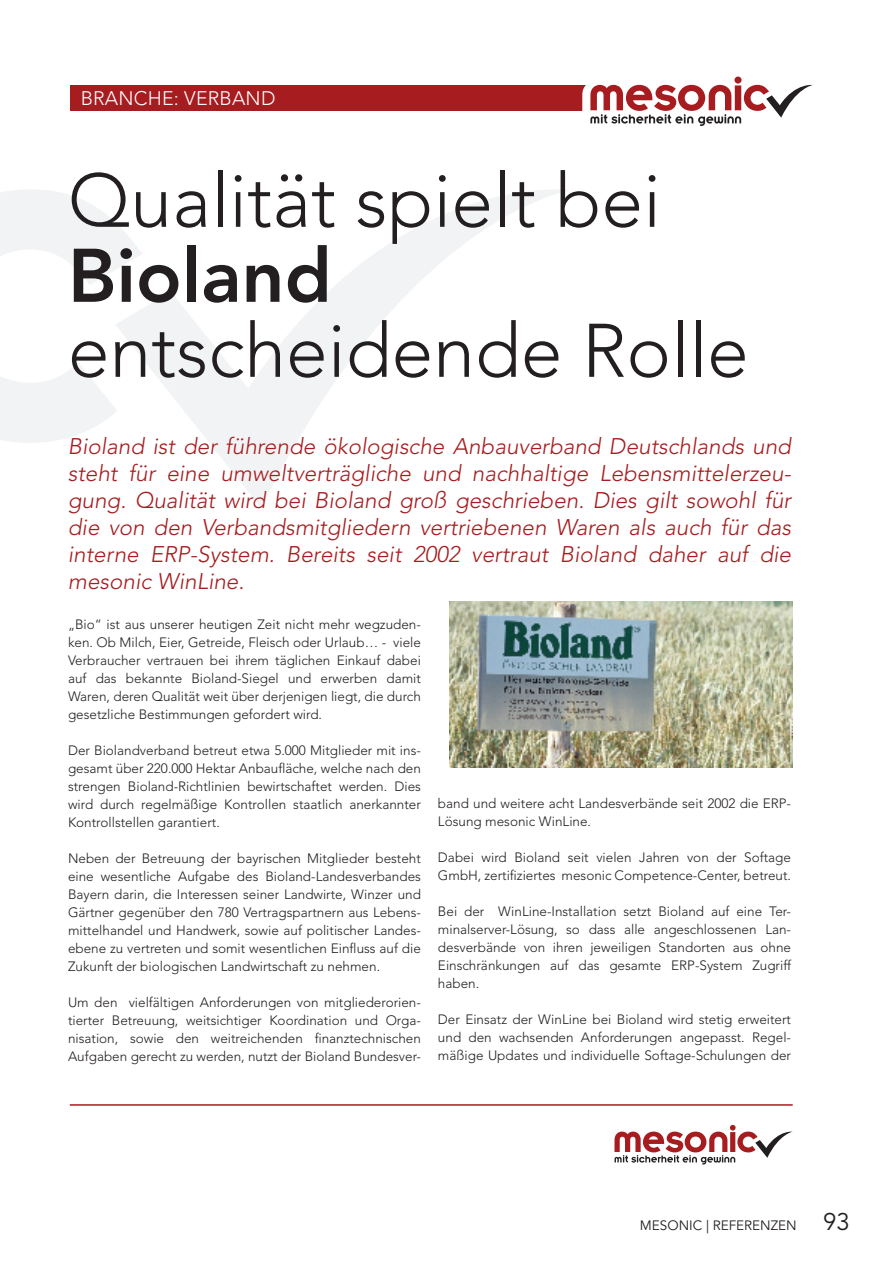
<style>
.page{position:relative;width:893px;height:1263px;background:#fff}
.page>*{position:absolute;margin:0;border:0;box-sizing:border-box;transform-origin:0 0}
.t1{font:300 75px/75px "Avenir LT Pro";color:#231f20}
.t2{font:italic 300 22.5px/27px "Avenir LT Pro";color:#a61c1f;text-align:justify}
.t3{font:300 19.5px "Avenir LT Pro";letter-spacing:.01em;color:#fff}
.t4{font:300 13.5px/18px "Avenir LT Pro";color:#231f20;text-align:justify}
.t5{font:13.5px "Avenir LT Pro";color:#231f20}
.s1{font-weight:800}
.s2{font-size:24px}
</style>
<div class="page">
<div style="left:70px;top:85px;width:517px;height:25px;background:#a61c1f"></div>
<svg style="left:582px;top:77px;width:231px;height:49px"></svg>
<svg style="left:143px;top:190px;width:425px;height:317px"></svg>
<svg style="left:0;top:190px;width:143px;height:253px"></svg>
<hr style="left:70px;top:1104px;width:723px;height:2px;background:#a61c1f">
<svg style="left:614px;top:1125px;width:179px;height:39px"></svg>
<img style="left:449px;top:602px;width:344px;height:165px">
<p class="t3" style="left:81px;top:87px;width:196px">BRANCHE: VERBAND</p>
<p class="t1" style="left:68px;top:164px;width:682px">Qualität spielt bei<br><span class="s1">Bioland </span>entscheidende Rolle</p>
<p class="t2" style="left:68px;top:433px;width:725px">Bioland ist der führende ökologische Anbauverband Deutschlands und steht für eine umweltverträgliche und nachhaltige Lebensmittelerzeu&shy;gung. Qualität wird bei Bioland groß geschrieben. Dies gilt sowohl für die von den Verbandsmitgliedern vertriebenen Waren als auch für das interne ERP-System. Bereits seit 2002 vertraut Bioland daher auf die mesonic WinLine.</p>
<p class="t4" style="left:68px;top:615px;width:354px">„Bio“ ist aus unserer heutigen Zeit nicht mehr wegzuden&shy;ken. Ob Milch, Eier, Getreide, Fleisch oder Urlaub… - viele Verbraucher vertrauen bei ihrem täglichen Einkauf dabei auf das bekannte Bioland-Siegel und erwerben damit Waren, deren Qualität weit über derjenigen liegt, die durch gesetzliche Bestimmungen gefordert wird.</p>
<p class="t4" style="left:68px;top:741px;width:354px">Der Biolandverband betreut etwa 5.000 Mitglieder mit ins&shy;gesamt über 220.000 Hektar Anbaufläche, welche nach den strengen Bioland-Richtlinien bewirtschaftet werden. Dies wird durch regelmäßige Kontrollen staatlich anerkannter Kontrollstellen garantiert.</p>
<p class="t4" style="left:68px;top:849px;width:354px">Neben der Betreuung der bayrischen Mitglieder besteht eine wesentliche Aufgabe des Bioland-Landesverbandes Bayern darin, die Interessen seiner Landwirte, Winzer und Gärtner gegenüber den 780 Vertragspartnern aus Lebens&shy;mittelhandel und Handwerk, sowie auf politischer Landes&shy;ebene zu vertreten und somit wesentlichen Einfluss auf die Zukunft der biologischen Landwirtschaft zu nehmen.</p>
<p class="t4" style="left:68px;top:993px;width:354px">Um den vielfältigen Anforderungen von mitgliederorien&shy;tierter Betreuung, weitsichtiger Koordination und Orga&shy;nisation, sowie den weitreichenden finanztechnischen Aufgaben gerecht zu werden, nutzt der Bioland Bundesver-</p>
<p class="t4" style="left:438px;top:795px;width:355px">band und weitere acht Landesverbände seit 2002 die ERP-<br>Lösung mesonic WinLine.</p>
<p class="t4" style="left:438px;top:849px;width:355px">Dabei wird Bioland seit vielen Jahren von der Softage<br>GmbH, zertifiziertes mesonic Competence-Center, betreut.</p>
<p class="t4" style="left:438px;top:903px;width:355px">Bei der WinLine-Installation setzt Bioland auf eine Ter&shy;minalserver-Lösung, so dass alle angeschlossenen Lan&shy;desverbände von ihren jeweiligen Standorten aus ohne Einschränkungen auf das gesamte ERP-System Zugriff haben.</p>
<p class="t4" style="left:438px;top:1011px;width:355px">Der Einsatz der WinLine bei Bioland wird stetig erweitert und den wachsenden Anforderungen angepasst. Regel&shy;mäßige Updates und individuelle Softage-Schulungen der</p>
<p class="t5" style="left:640px;top:1217px;width:211px">MESONIC | REFERENZEN <span class="s2">93</span></p>
</div>
